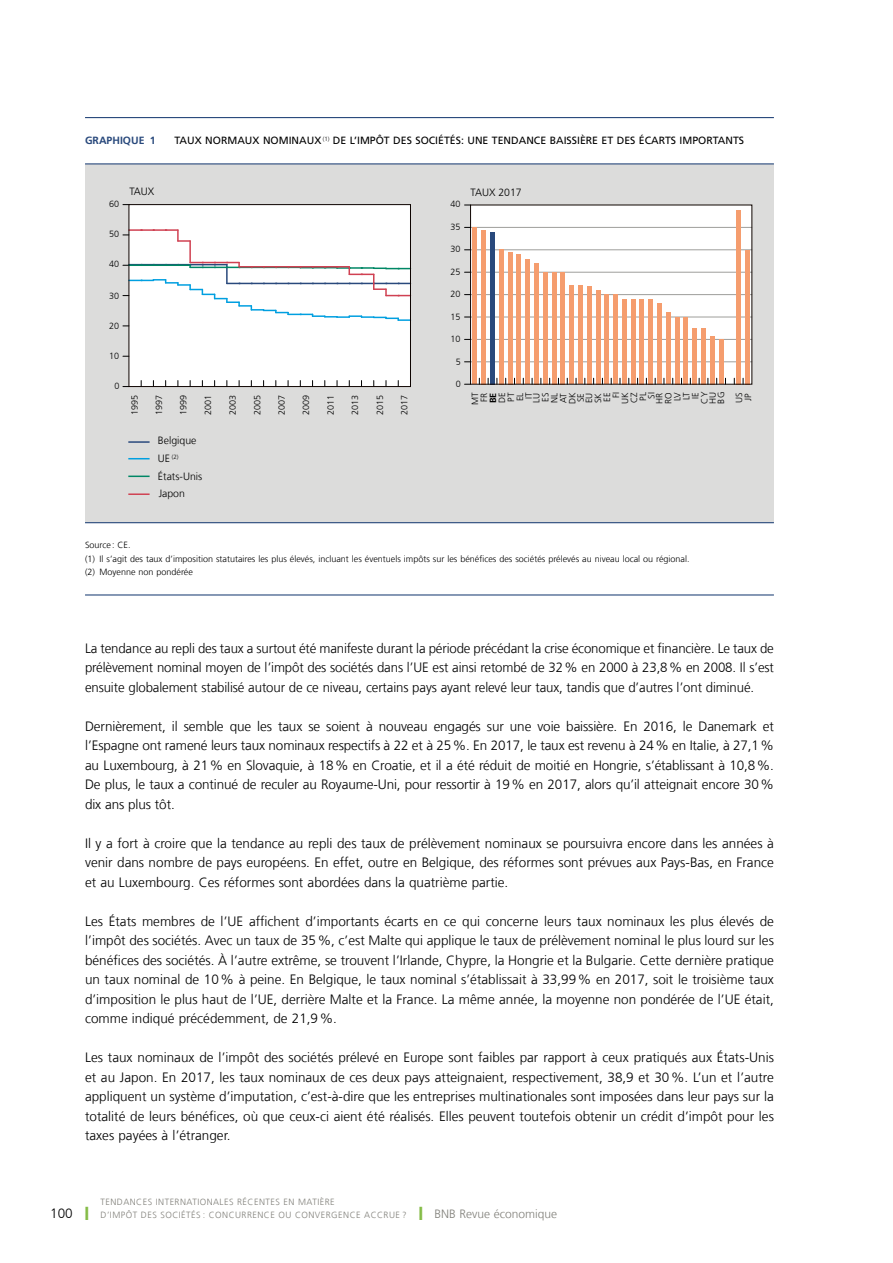
<style>
.page{position:relative;width:893px;height:1263px;background:#fff}
.page>*{position:absolute;margin:0;border:0;box-sizing:border-box;transform-origin:0 0}
.t1{font:300 13.5px/19.5px "Frutiger LT Com";color:#000;text-align:justify}
.t2{font:300 12px "Frutiger LT Com";color:#81807a}
.t3{font:10.5px "Frutiger LT Com";color:#000}
.t4{font:300 10.5px "Frutiger LT Com";color:#000}
.t5{font:700 10.5px "Frutiger LT Com";color:#29497c}
.t6{font:300 9px/8.9px "Frutiger LT Com";color:#000}
.t7{font:300 9px/13.2px "Frutiger LT Com";letter-spacing:.05em;color:#81807a}
.t8{font:700 9px "Frutiger LT Com";color:#000}
.t9{font:300 6.15px "Frutiger LT Com";color:#000}
.s1{font-size:10.5px}
.s2{color:#85bc48}
.s3{font-size:9px}
</style>
<div class="page">
<div style="left:85px;top:164px;width:689px;height:359px;background:#dcdcdb"></div>
<hr style="left:85px;top:117px;width:689px;height:1px;background:#29497c">
<hr style="left:85px;top:163px;width:689px;height:1px;background:#29497c">
<hr style="left:85px;top:522px;width:689px;height:1px;background:#29497c">
<hr style="left:85px;top:594px;width:689px;height:1px;background:#29497c">
<div style="left:471px;top:205px;width:281px;height:179px;background:#fff"></div>
<hr style="left:128px;top:441px;width:22px;height:2px;background:#29497c">
<svg style="left:128px;top:458px;width:22px;height:1px"></svg>
<svg style="left:128px;top:476px;width:22px;height:1px"></svg>
<hr style="left:128px;top:493px;width:22px;height:2px;background:#d04152">
<hr style="left:471px;top:361px;width:281px;height:1px;background:#9e9e9b">
<hr style="left:471px;top:339px;width:281px;height:1px;background:#9e9e9b">
<hr style="left:471px;top:317px;width:281px;height:1px;background:#9e9e9b">
<hr style="left:471px;top:294px;width:281px;height:1px;background:#9e9e9b">
<hr style="left:471px;top:272px;width:281px;height:1px;background:#9e9e9b">
<hr style="left:471px;top:249px;width:281px;height:1px;background:#9e9e9b">
<hr style="left:471px;top:227px;width:281px;height:1px;background:#9e9e9b">
<hr style="left:473px;top:227px;width:4px;height:157px;background:#f59d6e">
<hr style="left:482px;top:230px;width:4px;height:154px;background:#f59d6e">
<div style="left:490px;top:232px;width:5px;height:152px;background:#29497c"></div>
<hr style="left:499px;top:249px;width:4px;height:135px;background:#f59d6e">
<hr style="left:508px;top:252px;width:4px;height:132px;background:#f59d6e">
<hr style="left:517px;top:254px;width:4px;height:130px;background:#f59d6e">
<div style="left:525px;top:260px;width:5px;height:124px;background:#f59d6e"></div>
<div style="left:534px;top:263px;width:5px;height:121px;background:#f59d6e"></div>
<hr style="left:543px;top:272px;width:4px;height:112px;background:#f59d6e">
<hr style="left:552px;top:272px;width:4px;height:112px;background:#f59d6e">
<hr style="left:561px;top:272px;width:4px;height:112px;background:#f59d6e">
<div style="left:569px;top:286px;width:5px;height:98px;background:#f59d6e"></div>
<div style="left:578px;top:286px;width:5px;height:98px;background:#f59d6e"></div>
<hr style="left:587px;top:286px;width:4px;height:98px;background:#f59d6e">
<hr style="left:596px;top:290px;width:4px;height:94px;background:#f59d6e">
<hr style="left:605px;top:295px;width:4px;height:89px;background:#f59d6e">
<div style="left:613px;top:295px;width:5px;height:89px;background:#f59d6e"></div>
<div style="left:622px;top:299px;width:5px;height:85px;background:#f59d6e"></div>
<hr style="left:631px;top:299px;width:4px;height:85px;background:#f59d6e">
<hr style="left:640px;top:299px;width:4px;height:85px;background:#f59d6e">
<hr style="left:649px;top:299px;width:4px;height:85px;background:#f59d6e">
<div style="left:657px;top:304px;width:5px;height:80px;background:#f59d6e"></div>
<div style="left:666px;top:312px;width:5px;height:72px;background:#f59d6e"></div>
<hr style="left:675px;top:317px;width:4px;height:67px;background:#f59d6e">
<hr style="left:684px;top:317px;width:4px;height:67px;background:#f59d6e">
<div style="left:692px;top:328px;width:5px;height:56px;background:#f59d6e"></div>
<div style="left:701px;top:328px;width:5px;height:56px;background:#f59d6e"></div>
<hr style="left:710px;top:336px;width:4px;height:48px;background:#f59d6e">
<hr style="left:719px;top:339px;width:4px;height:45px;background:#f59d6e">
<div style="left:736px;top:210px;width:5px;height:174px;background:#f59d6e"></div>
<div style="left:745px;top:250px;width:5px;height:134px;background:#f59d6e"></div>
<div style="left:129px;top:205px;width:281px;height:182px;background:#fff"></div>
<svg style="left:123px;top:229px;width:67px;height:13px"></svg>
<hr style="left:189px;top:241px;width:2px;height:21px;background:#d04152">
<svg style="left:123px;top:262px;width:286px;height:64px"></svg>
<div style="left:129px;top:204px;width:282px;height:183px;border:1px solid #0e0400"></div>
<p class="t5" style="left:85px;top:134px;width:72px">GRAPHIQUE 1</p>
<p class="t3" style="left:174px;top:134px;width:571px">TAUX NORMAUX NOMINAUX <sup>(1)</sup> DE L’IMPÔT DES SOCIÉTÉS: UNE TENDANCE BAISSIÈRE ET DES ÉCARTS IMPORTANTS</p>
<p class="t6" style="left:109px;top:200px;width:12px">60</p>
<p class="t6" style="left:109px;top:230px;width:12px">50</p>
<p class="t6" style="left:109px;top:260px;width:12px">40</p>
<p class="t6" style="left:109px;top:291px;width:12px">30</p>
<p class="t6" style="left:109px;top:321px;width:12px">20</p>
<p class="t6" style="left:109px;top:351px;width:12px">10</p>
<p class="t6" style="left:115px;top:381px;width:7px">0</p>
<p class="t4" style="left:129px;top:185px;width:26px">TAUX</p>
<p class="t6" style="left:130px;top:415px;width:22px;rotate:-90deg">1995</p>
<p class="t6" style="left:155px;top:415px;width:22px;rotate:-90deg">1997</p>
<p class="t6" style="left:179px;top:415px;width:22px;rotate:-90deg">1999</p>
<p class="t6" style="left:204px;top:415px;width:22px;rotate:-90deg">2001</p>
<p class="t6" style="left:228px;top:415px;width:22px;rotate:-90deg">2003</p>
<p class="t6" style="left:253px;top:415px;width:22px;rotate:-90deg">2005</p>
<p class="t6" style="left:277px;top:415px;width:22px;rotate:-90deg">2007</p>
<p class="t6" style="left:302px;top:415px;width:22px;rotate:-90deg">2009</p>
<p class="t6" style="left:326px;top:415px;width:22px;rotate:-90deg">2011</p>
<p class="t6" style="left:351px;top:415px;width:22px;rotate:-90deg">2013</p>
<p class="t6" style="left:376px;top:415px;width:22px;rotate:-90deg">2015</p>
<p class="t6" style="left:400px;top:415px;width:22px;rotate:-90deg">2017</p>
<p class="t4" style="left:158px;top:434px;width:40px">Belgique</p>
<p class="t9" style="left:158px;top:453px;width:22px"><span class="s1">UE</span> (2)</p>
<p class="t4" style="left:158px;top:469px;width:46px">États-Unis</p>
<p class="t4" style="left:159px;top:487px;width:28px">Japon</p>
<p class="t6" style="left:451px;top:199px;width:12px">40</p>
<p class="t6" style="left:451px;top:222px;width:12px">35</p>
<p class="t6" style="left:451px;top:244px;width:12px">30</p>
<p class="t6" style="left:451px;top:267px;width:12px">25</p>
<p class="t6" style="left:451px;top:289px;width:12px">20</p>
<p class="t6" style="left:451px;top:312px;width:12px">15</p>
<p class="t6" style="left:451px;top:334px;width:12px">10</p>
<p class="t6" style="left:456px;top:357px;width:7px">5</p>
<p class="t6" style="left:456px;top:379px;width:7px">0</p>
<p class="t4" style="left:471px;top:186px;width:53px">TAUX 2017</p>
<p class="t6" style="left:470px;top:404px;width:14px;rotate:-90deg">MT<br>FR</p>
<p class="t8" style="left:487px;top:403px;width:12px;rotate:-90deg">BE</p>
<p class="t6" style="left:497px;top:403px;width:12px;text-align:center;rotate:-90deg">DE<br>PT<br>EL<br>IT</p>
<p class="t6" style="left:532px;top:404px;width:14px;text-align:right;rotate:-90deg">LU<br>ES<br>NL<br>AT<br>DK<br>SE<br>EU<br>SK<br>EE<br>FI<br>UK<br>CZ<br>PL<br>SI<br>HR<br>RO<br>LV<br>LT<br>IE<br>CY<br>HU<br>BG</p>
<p class="t6" style="left:734px;top:403px;width:12px;rotate:-90deg">US<br>JP</p>
<p class="t6" style="left:85px;top:538px;width:606px;line-height:13.5px">Source : CE.<br>(1) Il s’agit des taux d’imposition statutaires les plus élevés, incluant les éventuels impôts sur les bénéfices des sociétés prélevés au niveau local ou régional. (2) Moyenne non pondérée</p>
<p class="t1" style="left:85px;top:638px;width:690px">La tendance au repli des taux a surtout été manifeste durant la période précédant la crise économique et financière. Le taux de prélèvement nominal moyen de l’impôt des sociétés dans l’UE est ainsi retombé de 32% en 2000 à 23,8% en 2008. Il s’est ensuite globalement stabilisé autour de ce niveau, certains pays ayant relevé leur taux, tandis que d’autres l’ont diminué.</p>
<p class="t1" style="left:85px;top:716px;width:690px">Dernièrement, il semble que les taux se soient à nouveau engagés sur une voie baissière. En 2016, le Danemark et l’Espagne ont ramené leurs taux nominaux respectifs à 22 et à 25%. En 2017, le taux est revenu à 24% en Italie, à 27,1% au Luxembourg, à 21% en Slovaquie, à 18% en Croatie, et il a été réduit de moitié en Hongrie, s’établissant à 10,8%.<br>De plus, le taux a continué de reculer au Royaume-Uni, pour ressortir à 19% en 2017, alors qu’il atteignait encore 30% dix ans plus tôt.</p>
<p class="t1" style="left:85px;top:833px;width:690px">Il y a fort à croire que la tendance au repli des taux de prélèvement nominaux se poursuivra encore dans les années à venir dans nombre de pays européens. En effet, outre en Belgique, des réformes sont prévues aux Pays-Bas, en France et au Luxembourg. Ces réformes sont abordées dans la quatrième partie.</p>
<p class="t1" style="left:85px;top:911px;width:690px">Les États membres de l’UE affichent d’importants écarts en ce qui concerne leurs taux nominaux les plus élevés de l’impôt des sociétés. Avec un taux de 35%, c’est Malte qui applique le taux de prélèvement nominal le plus lourd sur les bénéfices des sociétés. À l’autre extrême, se trouvent l’Irlande, Chypre, la Hongrie et la Bulgarie. Cette dernière pratique un taux nominal de 10% à peine. En Belgique, le taux nominal s’établissait à 33,99% en 2017, soit le troisième taux d’imposition le plus haut de l’UE, derrière Malte et la France. La même année, la moyenne non pondérée de l’UE était, comme indiqué précédemment, de 21,9%.</p>
<p class="t1" style="left:85px;top:1047px;width:690px">Les taux nominaux de l’impôt des sociétés prélevé en Europe sont faibles par rapport à ceux pratiqués aux États-Unis et au Japon. En 2017, les taux nominaux de ces deux pays atteignaient, respectivement, 38,9 et 30%. L’un et l’autre appliquent un système d’imputation, c’est-à-dire que les entreprises multinationales sont imposées dans leur pays sur la totalité de leurs bénéfices, où que ceux-ci aient été réalisés. Elles peuvent toutefois obtenir un crédit d’impôt pour les taxes payées à l’étranger.</p>
<p class="t1" style="left:50px;top:1203px;width:24px">100</p>
<p class="t7" style="left:85px;top:1195px;width:251px;text-indent:16px">Tendances internationales récentes en mati ère <span class="s2">❙</span> d’impôt des</p>
<p class="t7" style="left:160px;top:1208px;width:6px">sociétés</p>
<p class="t7" style="left:203px;top:1208px;width:14px">: concurrence</p>
<p class="t7" style="left:278px;top:1208px;width:24px">ou convergence</p>
<p class="t7" style="left:364px;top:1208px;width:7px">accrue</p>
<p class="t2" style="left:402px;top:1206px;width:157px"><span class="s3">?</span> <span class="s2">❙</span> BNB Revue économique</p>
</div>
